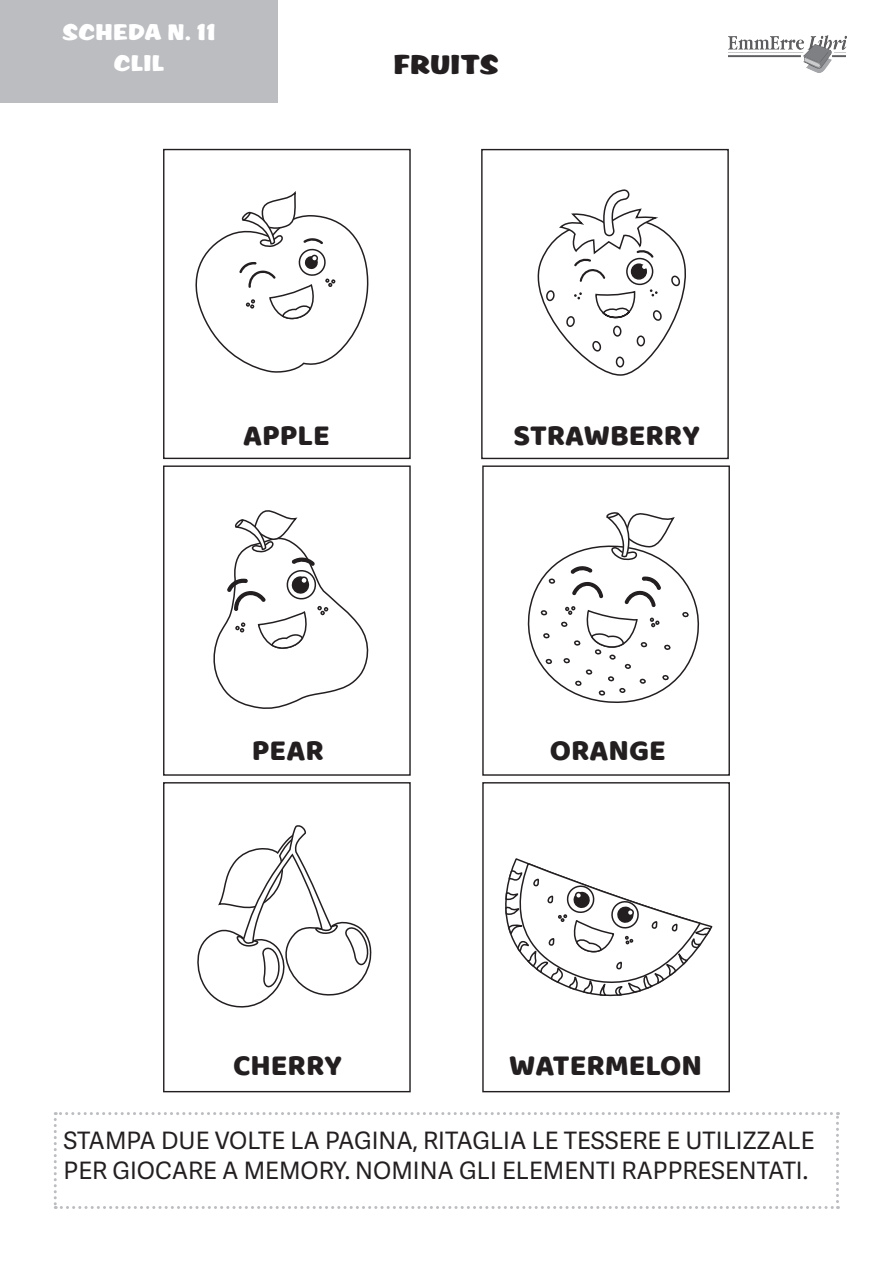
<style>
.page{position:relative;width:893px;height:1263px;background:#fff}
.page>*{position:absolute;margin:0;border:0;box-sizing:border-box;transform-origin:0 0}
.t1{font:30.3px "Baloo";color:#231f20}
.t2{font:27px "SCRIPT1 Rager Hevvy Normal";color:#231f20}
.t3{font:24px/30px "Adelle Sans";color:#231f20}
.t4{font:22.5px "SCRIPT1 Rager Hevvy Normal";color:#fff}
</style>
<div class="page">
<div style="left:0;top:0;width:278px;height:103px;background:#bcbdc0"></div>
<img style="left:728px;top:36px;width:118px;height:36px">
<svg style="left:54px;top:1112px;width:785px;height:97px"></svg>
<div style="left:163px;top:465px;width:248px;height:311px;border:1px solid #231f20"></div>
<div style="left:163px;top:149px;width:248px;height:310px;border:1px solid #231f20"></div>
<div style="left:481px;top:149px;width:248px;height:310px;border:1px solid #231f20"></div>
<div style="left:482px;top:465px;width:248px;height:311px;border:1px solid #231f20"></div>
<div style="left:163px;top:782px;width:248px;height:310px;border:1px solid #231f20"></div>
<div style="left:482px;top:782px;width:248px;height:310px;border:1px solid #231f20"></div>
<svg style="left:195px;top:191px;width:174px;height:182px"></svg>
<svg style="left:527px;top:512px;width:173px;height:191px"></svg>
<svg style="left:482px;top:857px;width:231px;height:148px"></svg>
<svg style="left:193px;top:510px;width:182px;height:498px"></svg>
<svg style="left:537px;top:189px;width:149px;height:187px"></svg>
<p class="t4" style="left:62px;top:17px;width:155px">SCHEDA N. 11</p>
<p class="t4" style="left:113px;top:48px;width:52px">CLIL</p>
<p class="t2" style="left:394px;top:47px;width:107px">FRUITS</p>
<p class="t1" style="left:243px;top:416px;width:88px">APPLE</p>
<p class="t1" style="left:514px;top:416px;width:188px">STRAWBERRY</p>
<p class="t1" style="left:252px;top:732px;width:74px">PEAR</p>
<p class="t1" style="left:550px;top:732px;width:118px">ORANGE</p>
<p class="t1" style="left:233px;top:1047px;width:110px">CHERRY</p>
<p class="t1" style="left:509px;top:1047px;width:194px">WATERMELON</p>
<p class="t3" style="left:64px;top:1124px;width:752px">STAMPA DUE VOLTE LA PAGINA, RITAGLIA LE TESSERE E UTILIZZALE<br>PER GIOCARE A MEMORY. NOMINA GLI ELEMENTI RAPPRESENTATI.</p>
</div>
